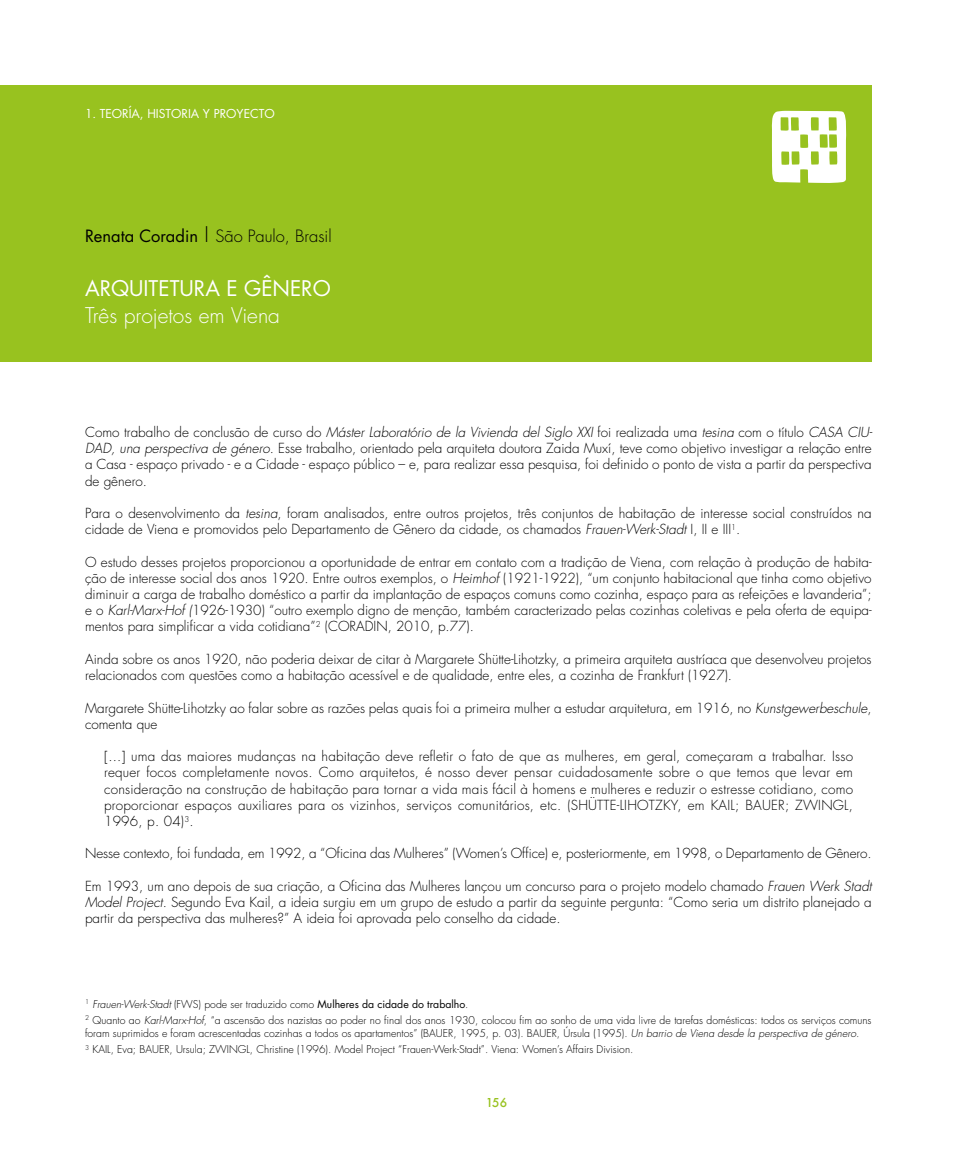
<style>
.page{position:relative;width:978px;height:1149px;background:#fff}
.page>*{position:absolute;margin:0;border:0;box-sizing:border-box;transform-origin:0 0}
.t1{font:300 21px "Futura";color:#fff}
.t2{font:21px "Futura";color:#fff}
.t3{font:300 16.5px "Futura";color:#000}
.t4{font:300 13.5px/16.2px "Futura";color:#000;text-align:justify}
.t5{font:12px "Futura";color:#fff}
.t6{font:500 12px "Futura";color:#98c21f}
.t7{font:300 10.5px/16.5px "Futura";color:#000}
.s1{font-weight:400}
.s2{font-size:21px}
.s3{font-style:italic}
</style>
<div class="page">
<div style="left:0;top:85px;width:872px;height:276px;background:#98c21f"></div>
<svg style="left:771px;top:111px;width:76px;height:72px"></svg>
<p class="t5" style="left:85px;top:105px;width:191px">1. TEORÍA, HISTORIA Y PROYECTO</p>
<p class="t3" style="left:85px;top:225px;width:248px"><span class="s1">Renata Coradin</span> <span class="s2">I</span> São Paulo, Brasil</p>
<h1 class="t2" style="left:85px;top:273px;width:247px">ARQUITETURA E GÊNERO</h1>
<h1 class="t1" style="left:85px;top:301px;width:197px">Três projetos em Viena</h1>
<p class="t4" style="left:85px;top:424px;width:789px">Como trabalho de conclusão de curso do <span class="s3">Máster Laboratório de la Vivienda del Siglo XXI</span> foi realizada uma <span class="s3">tesina</span> com o título <span class="s3">CASA CIU-DAD, una perspectiva de género</span>. Esse trabalho, orientado pela arquiteta doutora Zaida Muxí, teve como objetivo investigar a relação entre a Casa - espaço privado - e a Cidade - espaço público – e, para realizar essa pesquisa, foi definido o ponto de vista a partir da perspectiva de gênero.</p>
<p class="t4" style="left:85px;top:505px;width:788px">Para o desenvolvimento da <span class="s3">tesina</span>, foram analisados, entre outros projetos, três conjuntos de habitação de interesse social construídos na cidade de Viena e promovidos pelo Departamento de Gênero da cidade, os chamados <span class="s3">Frauen-Werk-Stadt</span> I, II e III<sup>1</sup>.</p>
<p class="t4" style="left:85px;top:553px;width:788px">O estudo desses projetos proporcionou a oportunidade de entrar em contato com a tradição de Viena, com relação à produção de habita&shy;ção de interesse social dos anos 1920. Entre outros exemplos, o <span class="s3">Heimhof</span> (1921-1922), “um conjunto habitacional que tinha como objetivo diminuir a carga de trabalho doméstico a partir da implantação de espaços comuns como cozinha, espaço para as refeições e lavanderia”; e o <span class="s3">Karl-Marx-Hof (</span>1926-1930) “outro exemplo digno de menção, também caracterizado pelas cozinhas coletivas e pela oferta de equipa&shy;mentos para simplificar a vida cotidiana”<sup>2</sup> (CORADIN, 2010, p.77).</p>
<p class="t4" style="left:85px;top:650px;width:788px">Ainda sobre os anos 1920, não poderia deixar de citar à Margarete Shütte-Lihotzky, a primeira arquiteta austríaca que desenvolveu projetos relacionados com questões como a habitação acessível e de qualidade, entre eles, a cozinha de Frankfurt (1927).</p>
<p class="t4" style="left:85px;top:699px;width:788px">Margarete Shütte-Lihotzky ao falar sobre as razões pelas quais foi a primeira mulher a estudar arquitetura, em 1916, no <span class="s3">Kunstgewerbeschule</span>, comenta que</p>
<p class="t4" style="left:104px;top:748px;width:750px">[...] uma das maiores mudanças na habitação deve refletir o fato de que as mulheres, em geral, começaram a trabalhar. Isso requer focos completamente novos. Como arquitetos, é nosso dever pensar cuidadosamente sobre o que temos que levar em consideração na construção de habitação para tornar a vida mais fácil à homens e mulheres e reduzir o estresse cotidiano, como proporcionar espaços auxiliares para os vizinhos, serviços comunitários, etc. (SHÜTTE-LIHOTZKY, em KAIL; BAUER; ZWINGL, 1996, p. 04)<sup>3</sup>.</p>
<p class="t4" style="left:85px;top:845px;width:788px">Nesse contexto, foi fundada, em 1992, a “Oficina das Mulheres” (Women’s Office) e, posteriormente, em 1998, o Departamento de Gênero.</p>
<p class="t4" style="left:85px;top:877px;width:788px">Em 1993, um ano depois de sua criação, a Oficina das Mulheres lançou um concurso para o projeto modelo chamado <span class="s3">Frauen Werk Stadt Model Project</span>. Segundo Eva Kail, a ideia surgiu em um grupo de estudo a partir da seguinte pergunta: “Como seria um distrito planejado a partir da perspectiva das mulheres?” A ideia foi aprovada pelo conselho da cidade.</p>
<p class="t7" style="left:85px;top:995px;width:788px"><sup>1</sup> <span class="s3">Frauen-Werk-Stadt</span> (FWS) pode ser traduzido como <span class="s1">Mulheres da cidade do trabalho</span>.<br><sup>2</sup> Quanto ao <span class="s3">Karl-Marx-Hof</span>, “a ascensão dos nazistas ao poder no final dos anos 1930, colocou fim ao sonho de uma vida livre de tarefas domésticas: todos os serviços comuns</p>
<p class="t7" style="left:85px;top:1024px;width:776px">foram suprimidos e foram acrescentadas cozinhas a todos os apartamentos” (BAUER, 1995, p. 03). BAUER, Úrsula (1995). <span class="s3">Un barrio de Viena desde la perspectiva de género.<br></span><sup>3</sup> KAIL, Eva; BAUER, Ursula; ZWINGL, Christine (1996). Model Project “Frauen-Werk-Stadt”. Viena: Women’s Affairs Division.</p>
<p class="t6" style="left:486px;top:1093px;width:23px">156</p>
</div>
